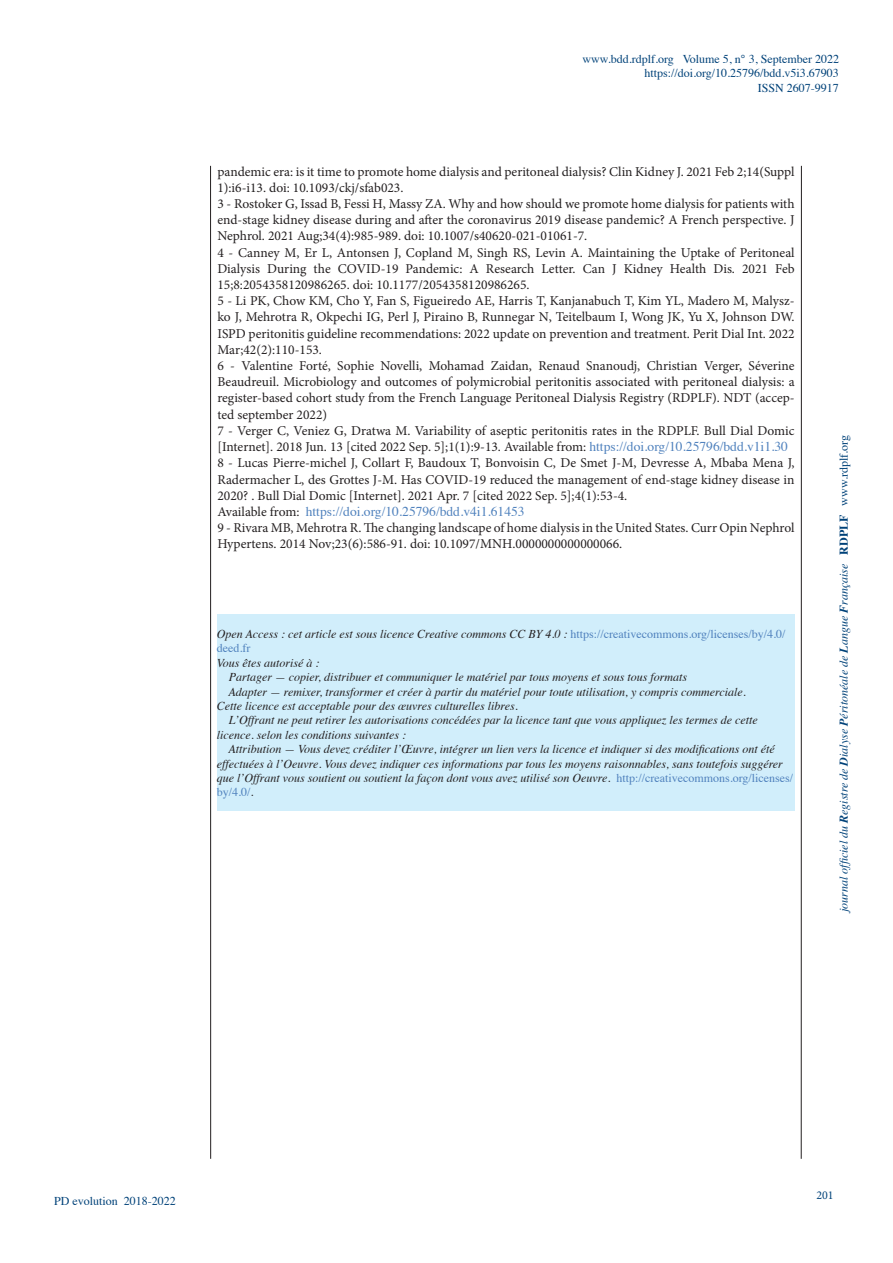
<style>
.page{position:relative;width:893px;height:1263px;background:#fff}
.page>*{position:absolute;margin:0;border:0;box-sizing:border-box;transform-origin:0 0}
.t1{font:13.5px/16.2px "Minion Pro";color:#231f20;text-align:justify}
.t2{font:13.5px "Times";color:#4f81bd}
.t3{font:italic 12px/14.4px "Times";color:#231f20}
.t4{font:12px "Times";color:#004279}
.t5{font:italic 12px "Times";color:#004279}
.t6{font:12px "Minion Pro";color:#004279}
.s1{font-family:"Times";color:#4f81bd}
.s2{font-family:"Minion Pro";color:#231f20}
.s3{font-style:normal;color:#4f81bd}
.s4{font-weight:700}
.s5{font-weight:700;font-style:normal}
.s6{font-style:normal}
</style>
<div class="page">
<hr style="left:210px;top:166px;width:1px;height:993px;background:#231f20">
<hr style="left:801px;top:166px;width:1px;height:993px;background:#231f20">
<div style="left:217px;top:614px;width:578px;height:197px;background:#d1eefb"></div>
<p class="t4" style="left:583px;top:48px;width:258px">www.bdd.rdplf.org Volume 5, n° 3, September 2022</p>
<p class="t4" style="left:644px;top:62px;width:196px">https://doi.org/10.25796/bdd.v5i3.67903</p>
<p class="t4" style="left:758px;top:77px;width:82px">ISSN 2607-9917</p>
<p class="t1" style="left:217px;top:163px;width:579px">pandemic era: is it time to promote home dialysis and peritoneal dialysis? Clin Kidney J. 2021 Feb 2;14(Suppl<br>1):i6-i13. doi: 10.1093/ckj/sfab023.</p>
<p class="t1" style="left:217px;top:196px;width:579px">3 - Rostoker G, Issad B, Fessi H, Massy ZA. Why and how should we promote home dialysis for patients with end-stage kidney disease during and after the coronavirus 2019 disease pandemic? A French perspective. J Nephrol. 2021 Aug;34(4):985-989. doi: 10.1007/s40620-021-01061-7.</p>
<p class="t1" style="left:217px;top:244px;width:579px">4 - Canney M, Er L, Antonsen J, Copland M, Singh RS, Levin A. Maintaining the Uptake of Peritoneal Dialysis During the COVID-19 Pandemic: A Research Letter. Can J Kidney Health Dis. 2021 Feb 15;8:2054358120986265. doi: 10.1177/2054358120986265.</p>
<p class="t1" style="left:217px;top:293px;width:579px">5 - Li PK, Chow KM, Cho Y, Fan S, Figueiredo AE, Harris T, Kanjanabuch T, Kim YL, Madero M, Malysz&shy;ko J, Mehrotra R, Okpechi IG, Perl J, Piraino B, Runnegar N, Teitelbaum I, Wong JK, Yu X, Johnson DW.<br>ISPD peritonitis guideline recommendations: 2022 update on prevention and treatment. Perit Dial Int. 2022<br>Mar;42(2):110-153.</p>
<p class="t1" style="left:217px;top:358px;width:579px">6 - Valentine Forté, Sophie Novelli, Mohamad Zaidan, Renaud Snanoudj, Christian Verger, Séverine Beaudreuil. Microbiology and outcomes of polymicrobial peritonitis associated with peritoneal dialysis: a register-based cohort study from the French Language Peritoneal Dialysis Registry (RDPLF). NDT (accep&shy;ted september 2022)</p>
<p class="t1" style="left:217px;top:422px;width:579px">7 - Verger C, Veniez G, Dratwa M. Variability of aseptic peritonitis rates in the RDPLF. Bull Dial Domic [Internet]. 2018 Jun. 13 [cited 2022 Sep. 5];1(1):9-13. Available from: <span class="s1">https://doi.org/10.25796/bdd.v1i1.30</span></p>
<p class="t1" style="left:217px;top:455px;width:579px">8 - Lucas Pierre-michel J, Collart F, Baudoux T, Bonvoisin C, De Smet J-M, Devresse A, Mbaba Mena J, Radermacher L, des Grottes J-M. Has COVID-19 reduced the management of end-stage kidney disease in 2020? . Bull Dial Domic [Internet]. 2021 Apr. 7 [cited 2022 Sep. 5];4(1):53-4.</p>
<p class="t2" style="left:217px;top:499px;width:309px"><span class="s2">Available from:</span> https://doi.org/10.25796/bdd.v4i1.61453</p>
<p class="t1" style="left:217px;top:520px;width:579px">9 - Rivara MB, Mehrotra R. The changing landscape of home dialysis in the United States. Curr Opin Nephrol<br>Hypertens. 2014 Nov;23(6):586-91. doi: 10.1097/MNH.0000000000000066.</p>
<p class="t3" style="left:217px;top:626px;width:570px">Open Access : cet article est sous licence Creative commons CC BY 4.0 : <span class="s3">https://creativecommons.org/licenses/by/4.0/ deed.fr</span></p>
<p class="t3" style="left:217px;top:655px;width:104px">Vous êtes autorisé à :</p>
<p class="t3" style="left:229px;top:669px;width:460px">Partager — copier, distribuer et communiquer le matériel par tous moyens et sous tous formats</p>
<p class="t3" style="left:229px;top:683px;width:519px">Adapter — remixer, transformer et créer à partir du matériel pour toute utilisation, y compris commerciale.</p>
<p class="t3" style="left:217px;top:698px;width:302px">Cette licence est acceptable pour des œuvres culturelles libres.</p>
<p class="t3" style="left:217px;top:712px;width:542px;text-indent:12px">L’Offrant ne peut retirer les autorisations concédées par la licence tant que vous appliquez les termes de cette licence. selon les conditions suivantes :</p>
<p class="t3" style="left:217px;top:741px;width:578px;text-indent:12px">Attribution — Vous devez créditer l’Œuvre, intégrer un lien vers la licence et indiquer si des modifications ont été effectuées à l’Oeuvre. Vous devez indiquer ces informations par tous les moyens raisonnables, sans toutefois suggérer que l’Offrant vous soutient ou soutient la façon dont vous avez utilisé son Oeuvre. <span class="s3">http://creativecommons.org/licenses/ by/4.0/</span>.</p>
<p class="t5" style="left:833px;top:912px;width:478px;rotate:-90deg">journal officiel du <span class="s4">R</span>egistre de <span class="s4">D</span>ialyse <span class="s4">P</span>éritonéale de <span class="s4">L</span>angue <span class="s4">F</span>rançaise <span class="s5">RDPLF</span> <span class="s6">www.rdplf.org</span></p>
<p class="t4" style="left:54px;top:1189px;width:123px">PD evolution 2018-2022</p>
<p class="t6" style="left:816px;top:1187px;width:19px">201</p>
</div>
